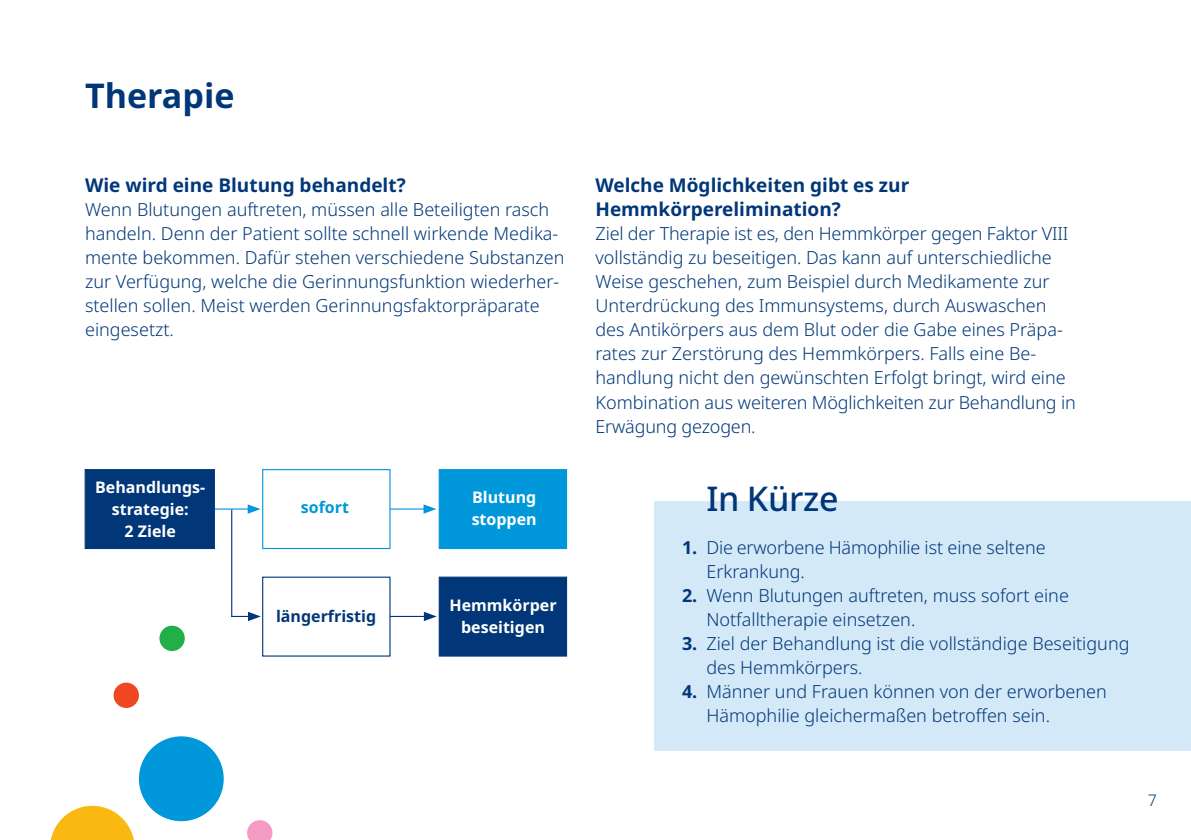
<style>
.page{position:relative;width:1191px;height:840px;background:#fff}
.page>*{position:absolute;margin:0;border:0;box-sizing:border-box;transform-origin:0 0}
.t1{font:700 34px "Apis";color:#013778}
.t2{font:500 34px "Apis";letter-spacing:-.01em;color:#013778}
.t3{font:700 19px/24px "Apis";color:#013778}
.t4{font:300 18px/24px "Apis";color:#013778}
.t5{font:700 16px/22px "Apis";color:#fff;text-align:center}
.t6{font:700 16px "Apis";color:#013778}
.t7{font:700 16px "Apis";color:#0097db}
.t8{font:300 16px "Apis";color:#013778}
.s1{font-weight:700}
</style>
<div class="page">
<hr style="left:231px;top:509px;width:1px;height:107px;background:#013778">
<hr style="left:213px;top:508px;width:38px;height:1px;background:#0097db">
<svg style="left:248px;top:504px;width:12px;height:9px"></svg>
<div style="left:85px;top:469px;width:130px;height:79px;background:#013778;border:1px solid #013778"></div>
<div style="left:262px;top:469px;width:128px;height:79px;border:1px solid #0097db"></div>
<div style="left:262px;top:576px;width:128px;height:80px;border:1px solid #013778"></div>
<div style="left:439px;top:576px;width:128px;height:80px;background:#013778;border:1px solid #013778"></div>
<div style="left:439px;top:469px;width:128px;height:79px;background:#0097db;border:1px solid #0097db"></div>
<hr style="left:390px;top:508px;width:37px;height:1px;background:#0097db">
<svg style="left:423px;top:504px;width:13px;height:9px"></svg>
<hr style="left:390px;top:615px;width:37px;height:1px;background:#013778">
<svg style="left:424px;top:611px;width:13px;height:9px"></svg>
<svg style="left:231px;top:611px;width:30px;height:9px"></svg>
<div style="left:654px;top:500px;width:537px;height:250px;background:#d4e9f8"></div>
<div style="left:114px;top:682px;width:25px;height:25px;background:#ef4722;border-radius:50%"></div>
<div style="left:159px;top:625px;width:26px;height:25px;background:#22af4a;border-radius:50%"></div>
<svg style="left:247px;top:820px;width:25px;height:19px"></svg>
<div style="left:139px;top:736px;width:85px;height:84px;background:#0097db;border-radius:50%"></div>
<svg style="left:51px;top:805px;width:83px;height:34px"></svg>
<h1 class="t1" style="left:85px;top:72px;width:151px">Therapie</h1>
<p class="t3" style="left:85px;top:174px;width:322px">Wie wird eine Blutung behandelt?</p>
<p class="t4" style="left:85px;top:198px;width:481px">Wenn Blutungen auftreten, müssen alle Beteiligten rasch handeln. Denn der Patient sollte schnell wirkende Medika&shy;mente bekommen. Dafür stehen verschiedene Substanzen zur Verfügung, welche die Gerinnungsfunktion wiederher&shy;stellen sollen. Meist werden Gerinnungsfaktorpräparate eingesetzt.</p>
<p class="t5" style="left:95px;top:476px;width:112px">Behandlungs&shy;strategie:<br>2 Ziele</p>
<p class="t7" style="left:301px;top:495px;width:50px">sofort</p>
<p class="t5" style="left:471px;top:486px;width:67px;text-align:left">Blutung stoppen</p>
<p class="t6" style="left:276px;top:604px;width:102px">längerfristig</p>
<p class="t5" style="left:449px;top:594px;width:109px">Hemmkörper beseitigen</p>
<p class="t3" style="left:595px;top:174px;width:315px">Welche Möglichkeiten gibt es zur<br>Hemmkörperelimination?</p>
<p class="t4" style="left:595px;top:222px;width:482px">Ziel der Therapie ist es, den Hemmkörper gegen Faktor VIII vollständig zu beseitigen. Das kann auf unterschiedliche Weise geschehen, zum Beispiel durch Medikamente zur Unterdrückung des Immunsystems, durch Auswaschen des Antikörpers aus dem Blut oder die Gabe eines Präpa&shy;rates zur Zerstörung des Hemmkörpers. Falls eine Be&shy;handlung nicht den gewünschten Erfolgt bringt, wird eine Kombination aus weiteren Möglichkeiten zur Behandlung in Erwägung gezogen.</p>
<h1 class="t2" style="left:706px;top:474px;width:133px">In Kürze</h1>
<p class="t4" style="left:706px;top:535px;width:341px;text-indent:-24px"><span class="s1">1.</span> Die erworbene Hämophilie ist eine seltene<br>Erkrankung.</p>
<p class="t4" style="left:706px;top:583px;width:364px;text-indent:-24px"><span class="s1">2.</span> Wenn Blutungen auftreten, muss sofort eine<br>Notfalltherapie einsetzen.</p>
<p class="t4" style="left:706px;top:631px;width:424px;text-indent:-24px"><span class="s1">3.</span> Ziel der Behandlung ist die vollständige Beseitigung des Hemmkörpers.</p>
<p class="t4" style="left:706px;top:679px;width:402px;text-indent:-24px"><span class="s1">4.</span> Männer und Frauen können von der erworbenen<br>Hämophilie gleichermaßen betroffen sein.</p>
<p class="t8" style="left:1147px;top:788px;width:11px">7</p>
</div>
